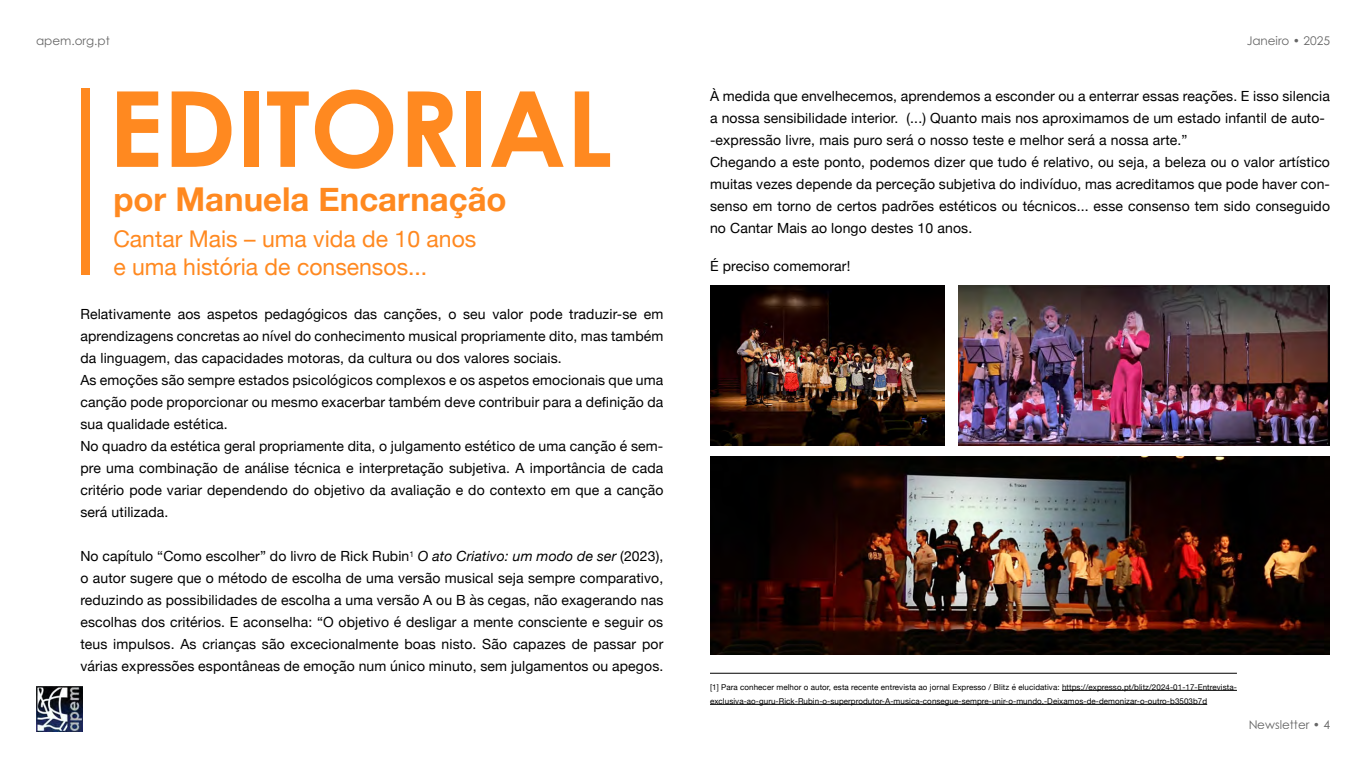
<style>
.page{position:relative;width:1366px;height:768px;background:#fff}
.page>*{position:absolute;margin:0;border:0;box-sizing:border-box;transform-origin:0 0}
.t1{font:700 105px "Century Gothic";color:#ff8920}
.t2{font:700 32.9px "Helvetica Neue";color:#ff8920}
.t3{font:23px/28px "Helvetica Neue";color:#ff8920}
.t4{font:14px/22px "Helvetica Neue";letter-spacing:.01em;color:#000}
.t5{font:12px "Century Gothic Pro";color:#000}
.t6{font:8px/14px "Helvetica Neue";letter-spacing:.01em;color:#000}
.s1{font-style:italic}
</style>
<div class="page">
<img style="left:36px;top:687px;width:46px;height:45px">
<div style="left:81px;top:88px;width:9px;height:187px;background:#ff8920"></div>
<hr style="left:1062px;top:690px;width:175px;height:1px;background:#000">
<hr style="left:710px;top:704px;width:497px;height:1px;background:#000">
<hr style="left:710px;top:673px;width:527px;height:1px;background:#000">
<img style="left:710px;top:457px;width:620px;height:198px">
<img style="left:710px;top:286px;width:235px;height:159px">
<img style="left:958px;top:286px;width:372px;height:159px">
<p class="t5" style="left:36px;top:33px;width:75px">apem.org.pt</p>
<h1 class="t1" style="left:108px;top:49px;width:505px">EDITORIAL</h1>
<h2 class="t2" style="left:113px;top:174px;width:395px">por Manuela Encarnação</h2>
<h3 class="t3" style="left:113px;top:226px;width:365px">Cantar Mais – uma vida de 10 anos e uma história de consensos...</h3>
<p class="t4" style="left:80px;top:304px;width:585px">Relativamente aos aspetos pedagógicos das canções, o seu valor pode traduzir-se em aprendizagens concretas ao nível do conhecimento musical propriamente dito, mas também da linguagem, das capacidades motoras, da cultura ou dos valores sociais.<br>As emoções são sempre estados psicológicos complexos e os aspetos emocionais que uma canção pode proporcionar ou mesmo exacerbar também deve contribuir para a definição da sua qualidade estética.<br>No quadro da estética geral propriamente dita, o julgamento estético de uma canção é sem&shy;pre uma combinação de análise técnica e interpretação subjetiva. A importância de cada critério pode variar dependendo do objetivo da avaliação e do contexto em que a canção será utilizada.</p>
<p class="t4" style="left:80px;top:546px;width:585px;text-align:justify">No capítulo “Como escolher” do livro de Rick Rubin<sup>1</sup> <span class="s1">O ato Criativo: um modo de ser</span> (2023), o autor sugere que o método de escolha de uma versão musical seja sempre comparativo, reduzindo as possibilidades de escolha a uma versão A ou B às cegas, não exagerando nas escolhas dos critérios. E aconselha: “O objetivo é desligar a mente consciente e seguir os teus impulsos. As crianças são excecionalmente boas nisto. São capazes de passar por várias expressões espontâneas de emoção num único minuto, sem julgamentos ou apegos.</p>
<p class="t5" style="left:1247px;top:34px;width:85px">Janeiro • 2025</p>
<p class="t4" style="left:710px;top:86px;width:622px">À medida que envelhecemos, aprendemos a esconder ou a enterrar essas reações. E isso silencia a nossa sensibilidade interior. (...) Quanto mais nos aproximamos de um estado infantil de auto--expressão livre, mais puro será o nosso teste e melhor será a nossa arte.”<br>Chegando a este ponto, podemos dizer que tudo é relativo, ou seja, a beleza ou o valor artístico muitas vezes depende da perceção subjetiva do indivíduo, mas acreditamos que pode haver con&shy;senso em torno de certos padrões estéticos ou técnicos... esse consenso tem sido conseguido no Cantar Mais ao longo destes 10 anos.</p>
<p class="t4" style="left:710px;top:256px;width:142px">É preciso comemorar!</p>
<p class="t6" style="left:710px;top:680px;width:528px">[1] Para conhecer melhor o autor, esta recente entrevista ao jornal Expresso / Blitz é elucidativa: https://expresso.pt/blitz/2024-01-17-Entrevista&shy;exclusiva-ao-guru-Rick-Rubin-o-superprodutor-A-musica-consegue-sempre-unir-o-mundo.-Deixamos-de-demonizar-o-outro-b3503b7d</p>
<p class="t5" style="left:1248px;top:717px;width:83px">Newsletter • 4</p>
</div>
